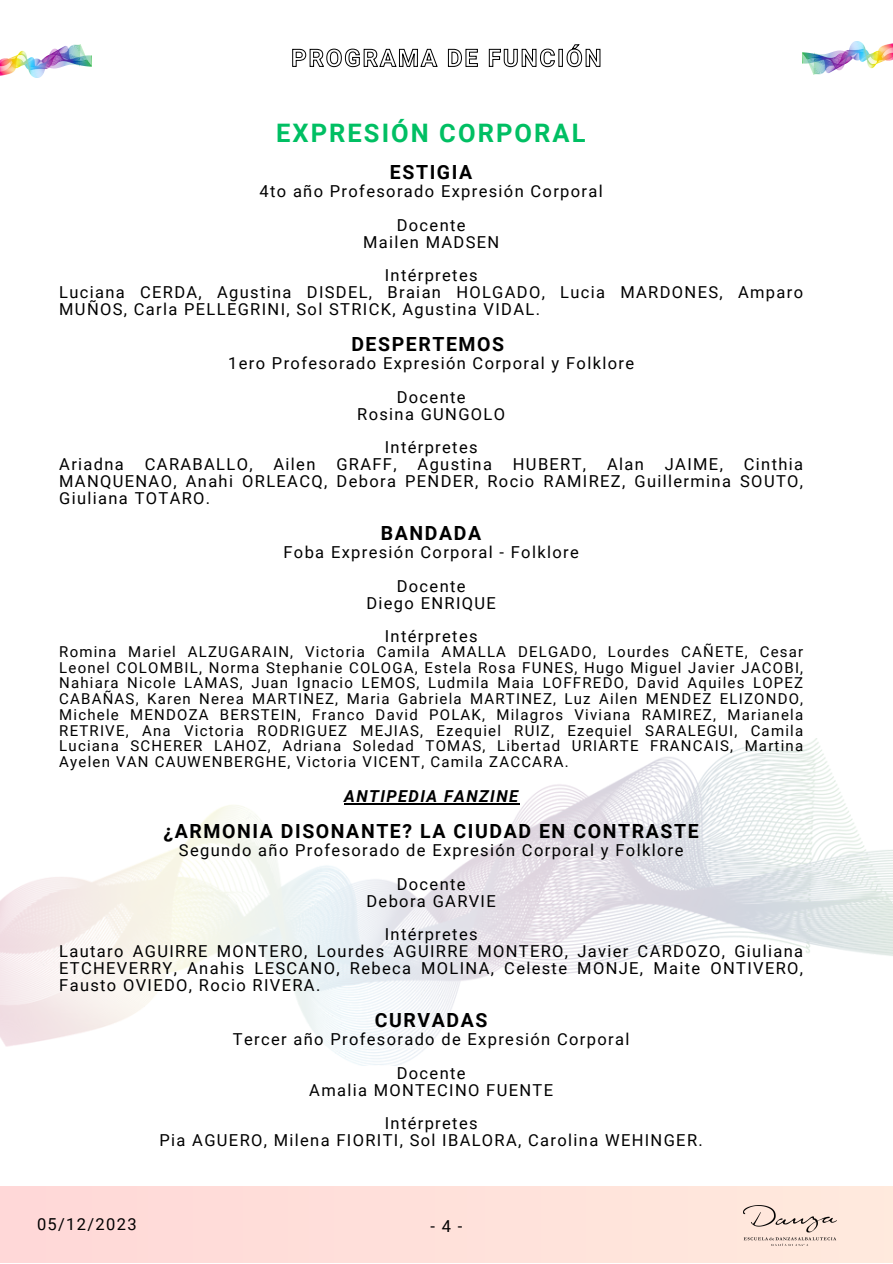
<style>
.page{position:relative;width:893px;height:1264px;background:#fff}
.page>*{position:absolute;margin:0;border:0;box-sizing:border-box;transform-origin:0 0}
.t1{font:700 25.5px "Roboto";letter-spacing:.08em;color:#00bf63}
.t2{font:700 19.5px "Roboto";letter-spacing:.08em;color:#000}
.t3{font:16.5px/16.8px "Roboto";letter-spacing:.08em;color:#000;text-align:justify}
.t4{font:italic 700 16.5px "Roboto";letter-spacing:.08em;color:#000}
.t5{font:15px/15.8px "Roboto";letter-spacing:.08em;color:#000;text-align:justify}
</style>
<div class="page">
<div style="left:0;top:1186px;width:892px;height:76px;background:#ffe0da"></div>
<img style="left:0;top:738px;width:892px;height:327px">
<img style="left:743px;top:1205px;width:93px;height:40px">
<img style="left:0;top:45px;width:92px;height:33px">
<img style="left:802px;top:42px;width:90px;height:32px">
<svg style="left:292px;top:44px;width:308px;height:24px"></svg>
<hr style="left:344px;top:803px;width:175px;height:1px;background:#000">
<p class="t1" style="left:276px;top:118px;width:311px">EXPRESIÓN CORPORAL</p>
<p class="t2" style="left:390px;top:161px;width:84px">ESTIGIA</p>
<p class="t3" style="left:259px;top:183px;width:345px">4to año Profesorado Expresión Corporal</p>
<p class="t3" style="left:397px;top:217px;width:70px">Docente</p>
<p class="t3" style="left:363px;top:233px;width:138px">Mailen MADSEN</p>
<p class="t3" style="left:385px;top:267px;width:94px">Intérpretes</p>
<p class="t3" style="left:59px;top:284px;width:745px">Luciana CERDA, Agustina DISDEL, Braian HOLGADO, Lucia MARDONES, Amparo<br>MUÑOS, Carla PELLEGRINI, Sol STRICK, Agustina VIDAL.</p>
<p class="t2" style="left:351px;top:333px;width:154px">DESPERTEMOS</p>
<p class="t3" style="left:228px;top:355px;width:407px">1ero Profesorado Expresión Corporal y Folklore</p>
<p class="t3" style="left:397px;top:389px;width:70px">Docente</p>
<p class="t3" style="left:357px;top:405px;width:149px">Rosina GUNGOLO</p>
<p class="t3" style="left:385px;top:439px;width:94px">Intérpretes</p>
<p class="t3" style="left:59px;top:456px;width:66px">Ariadna</p>
<p class="t3" style="left:145px;top:456px;width:109px">CARABALLO,</p>
<p class="t3" style="left:273px;top:456px;width:43px">Ailen</p>
<p class="t3" style="left:336px;top:456px;width:62px">GRAFF,</p>
<p class="t3" style="left:417px;top:456px;width:76px">Agustina</p>
<p class="t3" style="left:513px;top:456px;width:75px">HUBERT,</p>
<p class="t3" style="left:607px;top:456px;width:38px">Alan</p>
<p class="t3" style="left:664px;top:456px;width:59px">JAIME,</p>
<p class="t3" style="left:59px;top:456px;width:745px;text-indent:684px">Cinthia MANQUENAO, Anahi ORLEACQ, Debora PENDER, Rocio RAMIREZ, Guillermina SOUTO, Giuliana TOTARO.</p>
<p class="t2" style="left:381px;top:522px;width:102px">BANDADA</p>
<p class="t3" style="left:283px;top:544px;width:297px">Foba Expresión Corporal - Folklore</p>
<p class="t3" style="left:397px;top:577px;width:70px">Docente</p>
<p class="t3" style="left:366px;top:594px;width:131px">Diego ENRIQUE</p>
<p class="t3" style="left:385px;top:628px;width:94px">Intérpretes</p>
<p class="t5" style="left:59px;top:644px;width:745px">Romina Mariel ALZUGARAIN, Victoria Camila AMALLA DELGADO, Lourdes CAÑETE, Cesar Leonel COLOMBIL, Norma Stephanie COLOGA, Estela Rosa FUNES, Hugo Miguel Javier JACOBI, Nahiara Nicole LAMAS, Juan Ignacio LEMOS, Ludmila Maia LOFFREDO, David Aquiles LOPEZ CABAÑAS, Karen Nerea MARTINEZ, Maria Gabriela MARTINEZ, Luz Ailen MENDEZ ELIZONDO, Michele MENDOZA BERSTEIN, Franco David POLAK, Milagros Viviana RAMIREZ, Marianela RETRIVE, Ana Victoria RODRIGUEZ MEJIAS, Ezequiel RUIZ, Ezequiel SARALEGUI, Camila Luciana SCHERER LAHOZ, Adriana Soledad TOMAS, Libertad URIARTE FRANCAIS, Martina Ayelen VAN CAUWENBERGHE, Victoria VICENT, Camila ZACCARA.</p>
<p class="t4" style="left:344px;top:786px;width:175px">ANTIPEDIA FANZINE</p>
<p class="t2" style="left:163px;top:820px;width:536px">¿ARMONIA DISONANTE? LA CIUDAD EN CONTRASTE</p>
<p class="t3" style="left:179px;top:842px;width:506px">Segundo año Profesorado de Expresión Corporal y Folklore</p>
<p class="t3" style="left:397px;top:875px;width:70px">Docente</p>
<p class="t3" style="left:366px;top:892px;width:131px">Debora GARVIE</p>
<p class="t3" style="left:385px;top:926px;width:94px">Intérpretes</p>
<p class="t3" style="left:59px;top:943px;width:745px">Lautaro AGUIRRE MONTERO, Lourdes AGUIRRE MONTERO, Javier CARDOZO, Giuliana ETCHEVERRY, Anahis LESCANO, Rebeca MOLINA, Celeste MONJE, Maite ONTIVERO, Fausto OVIEDO, Rocio RIVERA.</p>
<p class="t2" style="left:374px;top:1008px;width:114px">CURVADAS</p>
<p class="t3" style="left:233px;top:1030px;width:398px">Tercer año Profesorado de Expresión Corporal</p>
<p class="t3" style="left:397px;top:1064px;width:70px">Docente</p>
<p class="t3" style="left:309px;top:1081px;width:245px">Amalia MONTECINO FUENTE</p>
<p class="t3" style="left:385px;top:1115px;width:94px">Intérpretes</p>
<p class="t3" style="left:159px;top:1132px;width:544px">Pia AGUERO, Milena FIORITI, Sol IBALORA, Carolina WEHINGER.</p>
<p class="t3" style="left:37px;top:1215px;width:101px">05/12/2023</p>
<p class="t3" style="left:430px;top:1217px;width:33px">-4-</p>
</div>
